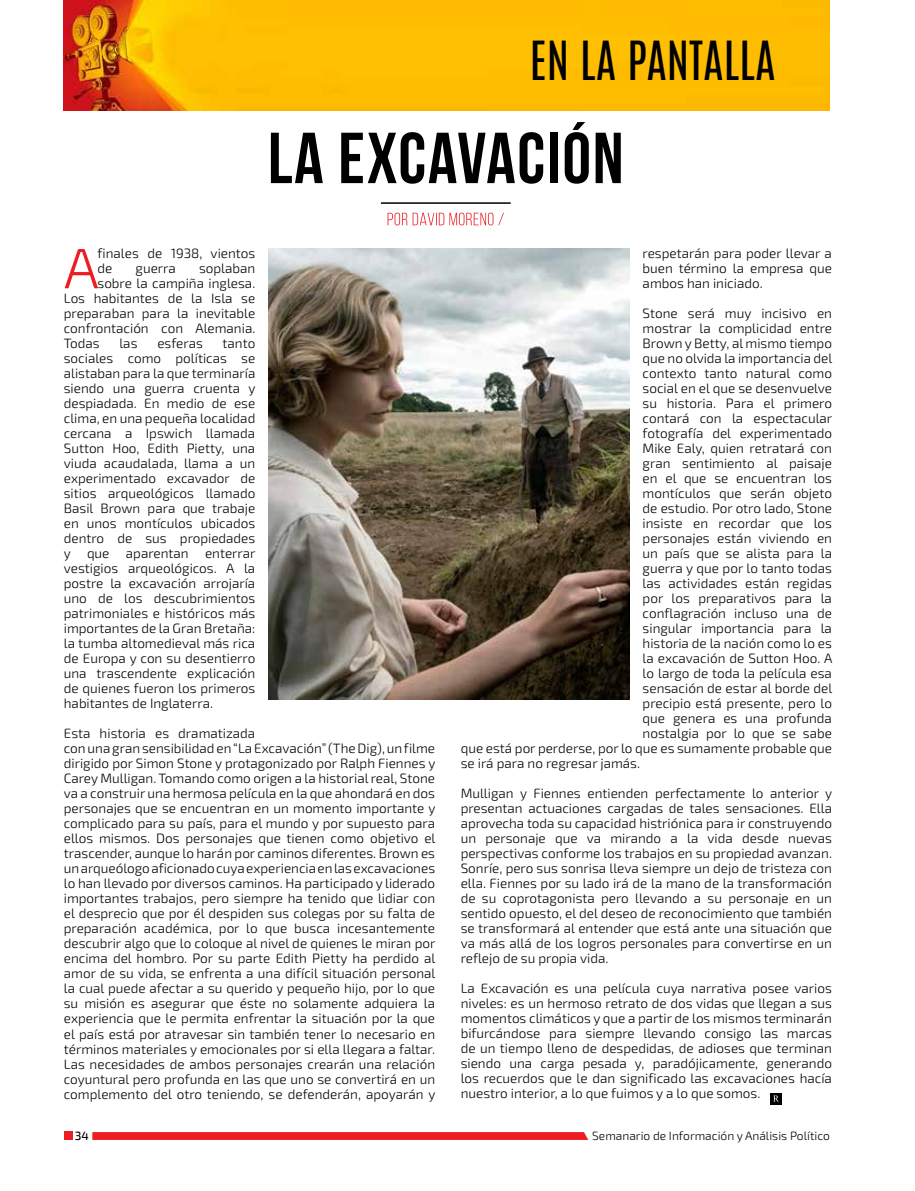
<style>
.page{position:relative;width:915px;height:1191px;background:#fff}
.page>*{position:absolute;margin:0;border:0;box-sizing:border-box;transform-origin:0 0}
.t1{font:72px "Bebas Neue";letter-spacing:.025em;color:#000}
.t2{font:300 57px "Exo 2";color:#ed1d24}
.t3{font:45px "Antonio";color:#000}
.t4{font:300 13.5px/15px "Exo 2";color:#000;text-align:justify}
.t5{font:300 12px "Exo 2";color:#000}
.t6{font:500 12px "Exo 2";color:#000}
</style>
<div class="page">
<div style="left:64px;top:1131px;width:8px;height:9px;background:#ed1d24"></div>
<svg style="left:92px;top:1132px;width:496px;height:8px;background:#ed2128"></svg>
<svg style="left:387px;top:213px;width:117px;height:12px"></svg>
<hr style="left:381px;top:202px;width:129px;height:2px;background:#000">
<div style="left:770px;top:1093px;width:11px;height:11px;background:#000"></div>
<svg style="left:773px;top:1095px;width:5px;height:6px"></svg>
<img style="left:268px;top:249px;width:361px;height:450px">
<img style="left:64px;top:0;width:765px;height:111px">
<h3 class="t3" style="left:529px;top:27px;width:247px">EN LA PANTALLA</h3>
<h1 class="t1" style="left:268px;top:119px;width:357px">LA EXCAVACIÓN</h1>
<h2 class="t2" style="left:64px;top:235px;width:37px">A</h2>
<p class="t4" style="left:97px;top:246px;width:159px">finales de 1938, vientos de</p>
<p class="t4" style="left:135px;top:261px;width:42px">guerra</p>
<p class="t4" style="left:199px;top:261px;width:58px">soplaban</p>
<p class="t4" style="left:97px;top:276px;width:159px">sobre la campiña inglesa.</p>
<p class="t4" style="left:64px;top:291px;width:193px">Los habitantes de la Isla se</p>
<p class="t4" style="left:64px;top:306px;width:193px">preparaban para la inevitable</p>
<p class="t4" style="left:64px;top:321px;width:193px">confrontación con Alemania.</p>
<p class="t4" style="left:64px;top:336px;width:37px">Todas</p>
<p class="t4" style="left:119px;top:336px;width:20px">las</p>
<p class="t4" style="left:157px;top:336px;width:47px">esferas</p>
<p class="t4" style="left:64px;top:336px;width:193px;text-indent:159px">tanto sociales como políticas se alistaban para la que terminaría siendo una guerra cruenta y despiadada. En medio de ese clima, en una pequeña localidad cercana a Ipswich llamada Sutton Hoo, Edith Pietty, una viuda acaudalada, llama a un experimentado excavador de sitios arqueológicos llamado Basil Brown para que trabaje en unos montículos ubicados dentro de sus propiedades y que aparentan enterrar vestigios arqueológicos. A la postre la excavación arrojaría uno de los descubrimientos patrimoniales e históricos más importantes de la Gran Bretaña: la tumba altomedieval más rica de Europa y con su desentierro una trascendente explicación de quienes fueron los primeros habitantes de Inglaterra.</p>
<p class="t4" style="left:64px;top:726px;width:373px;text-align:left">Esta historia es dramatizada<br>con una gran sensibilidad en “La Excavación” (The Dig), un filme dirigido por Simon Stone y protagonizado por Ralph Fiennes y Carey Mulligan. Tomando como origen a la historial real, Stone va a construir una hermosa película en la que ahondará en dos personajes que se encuentran en un momento importante y complicado para su país, para el mundo y por supuesto para ellos mismos. Dos personajes que tienen como objetivo el trascender, aunque lo harán por caminos diferentes. Brown es un arqueólogo aficionado cuya experiencia en las excavaciones lo han llevado por diversos caminos. Ha participado y liderado importantes trabajos, pero siempre ha tenido que lidiar con el desprecio que por él despiden sus colegas por su falta de preparación académica, por lo que busca incesantemente descubrir algo que lo coloque al nivel de quienes le miran por encima del hombro. Por su parte Edith Pietty ha perdido al amor de su vida, se enfrenta a una difícil situación personal la cual puede afectar a su querido y pequeño hijo, por lo que su misión es asegurar que éste no solamente adquiera la experiencia que le permita enfrentar la situación por la que el país está por atravesar sin también tener lo necesario en términos materiales y emocionales por si ella llegara a faltar.<br>Las necesidades de ambos personajes crearán una relación coyuntural pero profunda en las que uno se convertirá en un complemento del otro teniendo, se defenderán, apoyarán y</p>
<p class="t4" style="left:642px;top:246px;width:191px">respetarán para poder llevar a buen término la empresa que ambos han iniciado.</p>
<p class="t4" style="left:642px;top:306px;width:191px">Stone será muy incisivo en</p>
<p class="t4" style="left:642px;top:321px;width:191px">mostrar la complicidad entre</p>
<p class="t4" style="left:642px;top:336px;width:191px">Brown y Betty, al mismo tiempo</p>
<p class="t4" style="left:642px;top:351px;width:191px">que no olvida la importancia del</p>
<p class="t4" style="left:642px;top:366px;width:191px">contexto tanto natural como</p>
<p class="t4" style="left:642px;top:381px;width:191px">social en el que se desenvuelve</p>
<p class="t4" style="left:642px;top:396px;width:191px">su historia. Para el primero</p>
<p class="t4" style="left:642px;top:411px;width:191px">contará con la espectacular</p>
<p class="t4" style="left:642px;top:426px;width:191px">fotografía del experimentado</p>
<p class="t4" style="left:642px;top:441px;width:191px">Mike Ealy, quien retratará con</p>
<p class="t4" style="left:642px;top:456px;width:191px">gran sentimiento al paisaje</p>
<p class="t4" style="left:642px;top:471px;width:191px">en el que se encuentran los</p>
<p class="t4" style="left:642px;top:486px;width:191px">montículos que serán objeto</p>
<p class="t4" style="left:642px;top:501px;width:191px">de estudio. Por otro lado, Stone</p>
<p class="t4" style="left:642px;top:516px;width:191px">insiste en recordar que los</p>
<p class="t4" style="left:642px;top:531px;width:191px">personajes están viviendo en</p>
<p class="t4" style="left:642px;top:546px;width:191px">un país que se alista para la</p>
<p class="t4" style="left:642px;top:561px;width:191px">guerra y que por lo tanto todas</p>
<p class="t4" style="left:642px;top:576px;width:191px">las actividades están regidas</p>
<p class="t4" style="left:642px;top:591px;width:191px">por los preparativos para la</p>
<p class="t4" style="left:642px;top:606px;width:191px">conflagración incluso una de</p>
<p class="t4" style="left:642px;top:621px;width:191px">singular importancia para la</p>
<p class="t4" style="left:642px;top:636px;width:191px">historia de la nación como lo es</p>
<p class="t4" style="left:642px;top:651px;width:191px">la excavación de Sutton Hoo. A</p>
<p class="t4" style="left:642px;top:666px;width:191px">lo largo de toda la película esa</p>
<p class="t4" style="left:642px;top:681px;width:191px">sensación de estar al borde del</p>
<p class="t4" style="left:642px;top:696px;width:191px">precipio está presente, pero lo</p>
<p class="t4" style="left:642px;top:711px;width:191px">que genera es una profunda</p>
<p class="t4" style="left:642px;top:726px;width:191px">nostalgia por lo que se sabe</p>
<p class="t4" style="left:460px;top:741px;width:372px">que está por perderse, por lo que es sumamente probable que</p>
<p class="t4" style="left:460px;top:756px;width:181px">se irá para no regresar jamás.</p>
<p class="t4" style="left:460px;top:786px;width:373px">Mulligan y Fiennes entienden perfectamente lo anterior y presentan actuaciones cargadas de tales sensaciones. Ella aprovecha toda su capacidad histriónica para ir construyendo un personaje que va mirando a la vida desde nuevas perspectivas conforme los trabajos en su propiedad avanzan.<br>Sonríe, pero sus sonrisa lleva siempre un dejo de tristeza con ella. Fiennes por su lado irá de la mano de la transformación de su coprotagonista pero llevando a su personaje en un sentido opuesto, el del deseo de reconocimiento que también se transformará al entender que está ante una situación que va más allá de los logros personales para convertirse en un reflejo de su propia vida.</p>
<p class="t4" style="left:460px;top:981px;width:373px">La Excavación es una película cuya narrativa posee varios niveles: es un hermoso retrato de dos vidas que llegan a sus momentos climáticos y que a partir de los mismos terminarán bifurcándose para siempre llevando consigo las marcas de un tiempo lleno de despedidas, de adioses que terminan siendo una carga pesada y, paradójicamente, generando los recuerdos que le dan significado las excavaciones hacía nuestro interior, a lo que fuimos y a lo que somos.</p>
<p class="t6" style="left:75px;top:1128px;width:16px">34</p>
<p class="t5" style="left:592px;top:1128px;width:239px">Semanario de Información y Análisis Político</p>
</div>
